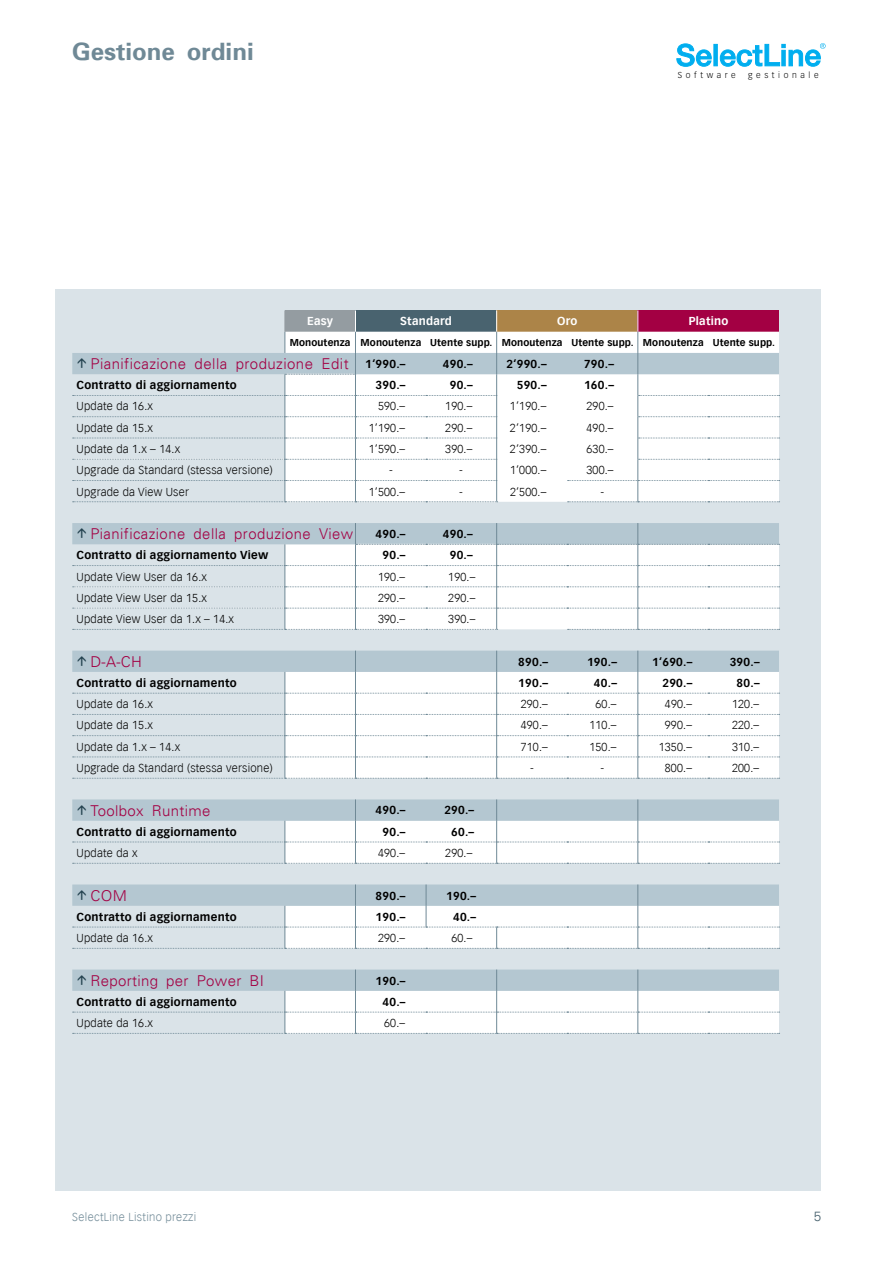
<style>
.page{position:relative;width:893px;height:1263px;background:#fff}
.page>*{position:absolute;margin:0;border:0;box-sizing:border-box;transform-origin:0 0}
.t1{font:700 24px "Univers";color:#6f8996}
.t2{font:300 15px "Univers";letter-spacing:.03em;color:#a30043}
.t3{font:300 13.5px "Univers";color:#49636f}
.t4{font:300 11.25px "Vectora LH";letter-spacing:.02em;color:#000}
.t5{font:700 11.25px "Vectora LH";letter-spacing:.02em;color:#000}
.t6{font:300 11.25px "Vectora LH";letter-spacing:.03em;color:#6f8996}
.t7{font:700 11.25px "Vectora LH";letter-spacing:.02em;color:#fff}
.t8{font:700 9.75px "Vectora LH";letter-spacing:.01em;color:#000}
.t9{font:300 8.55px "Vectora LH";letter-spacing:.43em;color:#000}
.s1{font-family:"Vectora LH";font-weight:700;font-size:11.25px;color:#000}
</style>
<div class="page">
<div style="left:55px;top:289px;width:766px;height:902px;background:#dae3e8"></div>
<div style="left:497px;top:310px;width:141px;height:22px;background:#ac8448"></div>
<svg style="left:72px;top:353px;width:707px;height:638px"></svg>
<svg style="left:568px;top:310px;width:212px;height:192px;background:#eadfe3"></svg>
<svg style="left:73px;top:310px;width:425px;height:192px"></svg>
<svg style="left:73px;top:523px;width:707px;height:107px"></svg>
<svg style="left:73px;top:651px;width:707px;height:128px"></svg>
<svg style="left:73px;top:799px;width:707px;height:65px"></svg>
<svg style="left:73px;top:884px;width:707px;height:65px"></svg>
<svg style="left:73px;top:969px;width:707px;height:65px"></svg>
<svg style="left:677px;top:43px;width:35px;height:24px"></svg>
<hr style="left:714px;top:44px;width:3px;height:22px;background:#00aeef">
<svg style="left:720px;top:43px;width:106px;height:24px"></svg>
<h1 class="t1" style="left:72px;top:36px;width:183px">Gestione ordini</h1>
<p class="t9" style="left:678px;top:70px;width:60px">Software</p>
<p class="t9" style="left:748px;top:70px;width:72px">gestionale</p>
<p class="t7" style="left:307px;top:315px;width:27px">Easy</p>
<p class="t7" style="left:400px;top:315px;width:53px">Standard</p>
<p class="t7" style="left:557px;top:315px;width:22px">Oro</p>
<p class="t7" style="left:689px;top:315px;width:41px">Platino</p>
<p class="t8" style="left:290px;top:337px;width:487px">Monoutenza Monoutenza Utente supp. Monoutenza Utente supp. Monoutenza Utente supp.</p>
<h2 class="t2" style="left:77px;top:354px;width:331px"><sup>&gt;</sup> Pianificazione della produzione Edit <span class="s1">1‘990.–</span></h2>
<p class="t5" style="left:443px;top:357px;width:31px">490.–</p>
<p class="t5" style="left:506px;top:357px;width:42px">2‘990.–</p>
<p class="t5" style="left:584px;top:357px;width:31px">790.–</p>
<p class="t5" style="left:77px;top:378px;width:162px">Contratto di aggiornamento</p>
<p class="t5" style="left:376px;top:378px;width:31px">390.–</p>
<p class="t5" style="left:450px;top:378px;width:25px">90.–</p>
<p class="t5" style="left:517px;top:378px;width:31px">590.–</p>
<p class="t5" style="left:584px;top:378px;width:31px">160.–</p>
<p class="t4" style="left:77px;top:400px;width:78px">Update da 16.x</p>
<p class="t4" style="left:378px;top:400px;width:29px">590.–</p>
<p class="t4" style="left:445px;top:400px;width:29px">190.–</p>
<p class="t4" style="left:510px;top:400px;width:38px">1‘190.–</p>
<p class="t4" style="left:586px;top:400px;width:29px">290.–</p>
<p class="t4" style="left:77px;top:421px;width:78px">Update da 15.x</p>
<p class="t4" style="left:369px;top:421px;width:38px">1‘190.–</p>
<p class="t4" style="left:445px;top:421px;width:29px">290.–</p>
<p class="t4" style="left:510px;top:421px;width:38px">2‘190.–</p>
<p class="t4" style="left:586px;top:421px;width:29px">490.–</p>
<p class="t4" style="left:77px;top:442px;width:105px">Update da 1.x – 14.x</p>
<p class="t4" style="left:369px;top:442px;width:38px">1‘590.–</p>
<p class="t4" style="left:445px;top:442px;width:29px">390.–</p>
<p class="t4" style="left:510px;top:442px;width:38px">2‘390.–</p>
<p class="t4" style="left:586px;top:442px;width:29px">630.–</p>
<p class="t4" style="left:77px;top:464px;width:198px">Upgrade da Standard (stessa versione)</p>
<p class="t4" style="left:389px;top:464px;width:5px">-</p>
<p class="t4" style="left:459px;top:464px;width:5px">-</p>
<p class="t4" style="left:510px;top:464px;width:38px">1‘000.–</p>
<p class="t4" style="left:586px;top:464px;width:29px">300.–</p>
<p class="t4" style="left:77px;top:485px;width:114px">Upgrade da View User</p>
<p class="t4" style="left:369px;top:485px;width:38px">1‘500.–</p>
<p class="t4" style="left:459px;top:485px;width:5px">-</p>
<p class="t4" style="left:510px;top:485px;width:38px">2‘500.–</p>
<p class="t4" style="left:600px;top:485px;width:5px">-</p>
<h2 class="t2" style="left:77px;top:525px;width:278px"><sup>&gt;</sup> Pianificazione della produzione View</h2>
<p class="t5" style="left:376px;top:527px;width:31px">490.–</p>
<p class="t5" style="left:443px;top:527px;width:31px">490.–</p>
<p class="t5" style="left:77px;top:548px;width:193px">Contratto di aggiornamento View</p>
<p class="t5" style="left:383px;top:548px;width:25px">90.–</p>
<p class="t5" style="left:450px;top:548px;width:25px">90.–</p>
<p class="t4" style="left:77px;top:570px;width:132px">Update View User da 16.x</p>
<p class="t4" style="left:378px;top:570px;width:29px">190.–</p>
<p class="t4" style="left:448px;top:570px;width:29px">190.–</p>
<p class="t4" style="left:77px;top:591px;width:132px">Update View User da 15.x</p>
<p class="t4" style="left:378px;top:591px;width:29px">290.–</p>
<p class="t4" style="left:448px;top:591px;width:29px">290.–</p>
<p class="t4" style="left:77px;top:613px;width:159px">Update View User da 1.x – 14.x</p>
<p class="t4" style="left:378px;top:613px;width:29px">390.–</p>
<p class="t4" style="left:448px;top:613px;width:29px">390.–</p>
<h2 class="t2" style="left:77px;top:652px;width:67px"><sup>&gt;</sup> D-A-CH</h2>
<p class="t5" style="left:518px;top:655px;width:31px">890.–</p>
<p class="t5" style="left:587px;top:655px;width:31px">190.–</p>
<p class="t5" style="left:652px;top:655px;width:42px">1‘690.–</p>
<p class="t5" style="left:730px;top:655px;width:31px">390.–</p>
<p class="t5" style="left:77px;top:676px;width:162px">Contratto di aggiornamento</p>
<p class="t5" style="left:518px;top:676px;width:31px">190.–</p>
<p class="t5" style="left:594px;top:676px;width:25px">40.–</p>
<p class="t5" style="left:662px;top:676px;width:31px">290.–</p>
<p class="t5" style="left:737px;top:676px;width:25px">80.–</p>
<p class="t4" style="left:77px;top:698px;width:78px">Update da 16.x</p>
<p class="t4" style="left:521px;top:698px;width:29px">290.–</p>
<p class="t4" style="left:595px;top:698px;width:22px">60.–</p>
<p class="t4" style="left:665px;top:698px;width:29px">490.–</p>
<p class="t4" style="left:732px;top:698px;width:29px">120.–</p>
<p class="t4" style="left:77px;top:719px;width:78px">Update da 15.x</p>
<p class="t4" style="left:521px;top:719px;width:29px">490.–</p>
<p class="t4" style="left:589px;top:719px;width:29px">110.–</p>
<p class="t4" style="left:665px;top:719px;width:29px">990.–</p>
<p class="t4" style="left:732px;top:719px;width:29px">220.–</p>
<p class="t4" style="left:76px;top:740px;width:105px">Update da 1.x – 14.x</p>
<p class="t4" style="left:521px;top:740px;width:29px">710.–</p>
<p class="t4" style="left:589px;top:740px;width:29px">150.–</p>
<p class="t4" style="left:659px;top:740px;width:35px">1350.–</p>
<p class="t4" style="left:732px;top:740px;width:29px">310.–</p>
<p class="t4" style="left:76px;top:761px;width:198px">Upgrade da Standard (stessa versione)</p>
<p class="t4" style="left:530px;top:761px;width:5px">-</p>
<p class="t4" style="left:600px;top:761px;width:5px">-</p>
<p class="t4" style="left:665px;top:761px;width:29px">800.–</p>
<p class="t4" style="left:732px;top:761px;width:29px">200.–</p>
<h2 class="t2" style="left:77px;top:801px;width:135px"><sup>&gt;</sup> Toolbox Runtime</h2>
<p class="t5" style="left:376px;top:804px;width:31px">490.–</p>
<p class="t5" style="left:444px;top:804px;width:31px">290.–</p>
<p class="t5" style="left:77px;top:825px;width:162px">Contratto di aggiornamento</p>
<p class="t5" style="left:383px;top:825px;width:25px">90.–</p>
<p class="t5" style="left:451px;top:825px;width:25px">60.–</p>
<p class="t4" style="left:77px;top:846px;width:63px">Update da x</p>
<p class="t4" style="left:378px;top:846px;width:29px">490.–</p>
<p class="t4" style="left:445px;top:846px;width:29px">290.–</p>
<h2 class="t2" style="left:77px;top:886px;width:52px"><sup>&gt;</sup> COM</h2>
<p class="t5" style="left:376px;top:889px;width:31px">890.–</p>
<p class="t5" style="left:446px;top:889px;width:31px">190.–</p>
<p class="t5" style="left:77px;top:910px;width:162px">Contratto di aggiornamento</p>
<p class="t5" style="left:376px;top:910px;width:31px">190.–</p>
<p class="t5" style="left:453px;top:910px;width:25px">40.–</p>
<p class="t4" style="left:77px;top:931px;width:78px">Update da 16.x</p>
<p class="t4" style="left:378px;top:931px;width:29px">290.–</p>
<p class="t4" style="left:451px;top:931px;width:22px">60.–</p>
<h2 class="t2" style="left:77px;top:971px;width:189px"><sup>&gt;</sup> Reporting per Power BI</h2>
<p class="t5" style="left:376px;top:974px;width:31px">190.–</p>
<p class="t5" style="left:77px;top:995px;width:162px">Contratto di aggiornamento</p>
<p class="t5" style="left:383px;top:995px;width:25px">40.–</p>
<p class="t4" style="left:77px;top:1016px;width:78px">Update da 16.x</p>
<p class="t4" style="left:384px;top:1016px;width:22px">60.–</p>
<p class="t6" style="left:72px;top:1210px;width:125px">SelectLine Listino prezzi</p>
<p class="t3" style="left:814px;top:1208px;width:9px">5</p>
</div>
